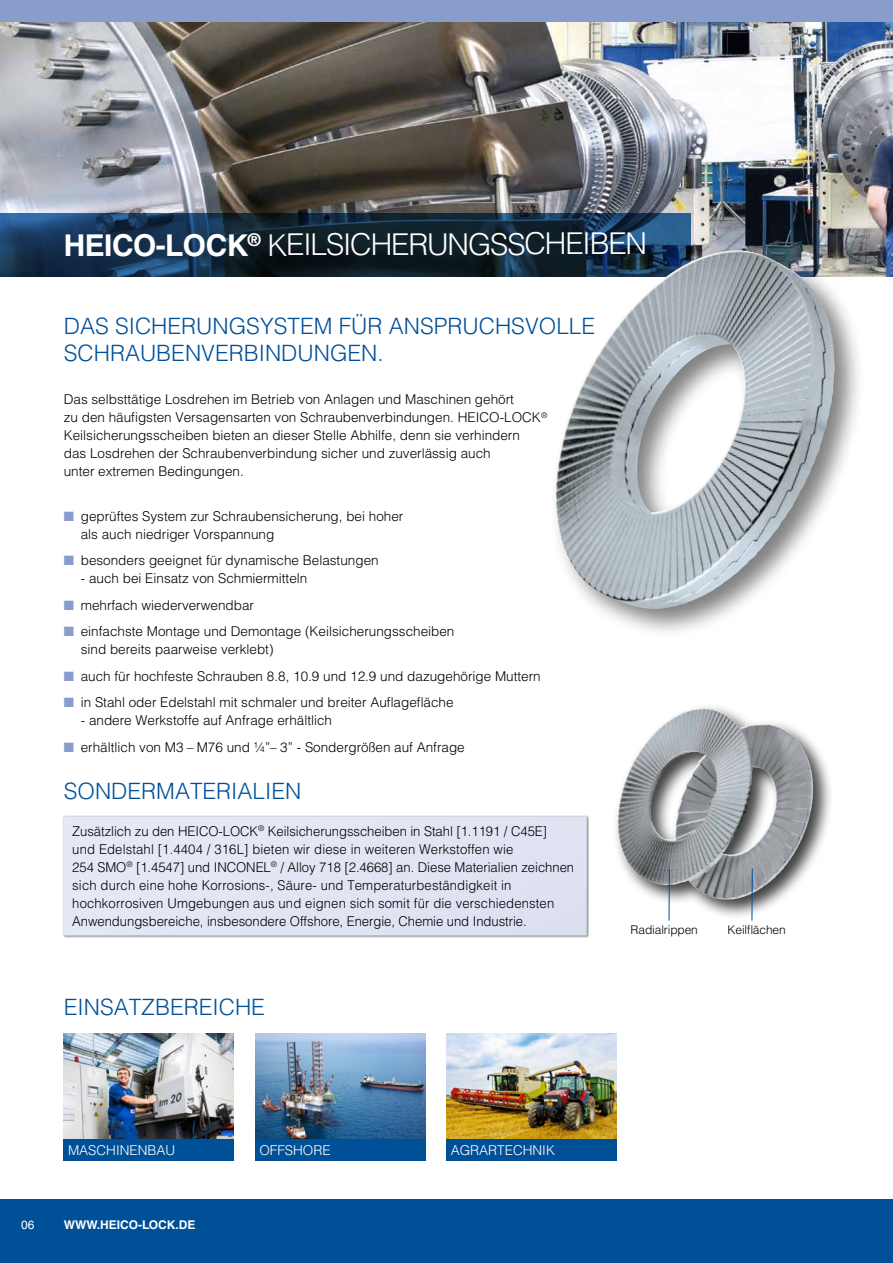
<style>
.page{position:relative;width:893px;height:1263px;background:#fff}
.page>*{position:absolute;margin:0;border:0;box-sizing:border-box;transform-origin:0 0}
.t1{font:300 30px "Helvetica LT Std";letter-spacing:-.045em;color:#fff}
.t2{font:300 22.5px/27px "Helvetica LT Std";color:#005098}
.t3{font:300 13.5px/18px "Helvetica LT Std";color:#000}
.t4{font:300 13.5px "Helvetica LT Std";color:#fff}
.t5{font:300 12px "Helvetica LT Std";letter-spacing:-.01em;color:#000}
.t6{font:700 12px "Helvetica LT Std";color:#fff}
.t7{font:12px "Helvetica LT Std";color:#fff}
.s1{font-weight:700}
.s2{color:#889dcc}
</style>
<div class="page">
<img style="left:0;top:21px;width:893px;height:255px">
<div style="left:612px;top:703px;width:222px;height:217px;background:#000;opacity:.75"></div>
<img style="left:617px;top:708px;width:196px;height:192px">
<hr style="left:669px;top:868px;width:1px;height:53px;background:#005098">
<hr style="left:751px;top:868px;width:2px;height:53px;background:#005098">
<div style="left:0;top:1199px;width:893px;height:64px;background:#005098"></div>
<svg style="left:0;top:213px;width:691px;height:63px;background:#142c42"></svg>
<div style="left:0;top:0;width:893px;height:21px;background:#889dcc"></div>
<div style="left:548px;top:244px;width:317px;height:395px;background:#000;opacity:.5"></div>
<img style="left:555px;top:250px;width:280px;height:362px">
<img style="left:64px;top:1033px;width:170px;height:107px">
<div style="left:64px;top:1140px;width:170px;height:21px;background:#005098"></div>
<img style="left:255px;top:1033px;width:170px;height:107px">
<div style="left:255px;top:1140px;width:170px;height:21px;background:#005098"></div>
<img style="left:446px;top:1033px;width:171px;height:107px">
<div style="left:446px;top:1140px;width:171px;height:21px;background:#005098"></div>
<div style="left:63px;top:815px;width:526px;height:123px;background:#000;opacity:.5"></div>
<div style="left:64px;top:816px;width:523px;height:119px;background:#e2e5f4"></div>
<h1 class="t1" style="left:64px;top:225px;width:585px"><span class="s1">HEICO-LOCK</span><sup>®</sup> KEILSICHERUNGSSCHEIBEN</h1>
<h2 class="t2" style="left:64px;top:312px;width:533px">DAS SICHERUNGSYSTEM FÜR ANSPRUCHSVOLLE<br>SCHRAUBENVERBINDUNGEN.</h2>
<p class="t3" style="left:64px;top:390px;width:485px">Das selbsttätige Losdrehen im Betrieb von Anlagen und Maschinen gehört<br>zu den häufigsten Versagensarten von Schraubenverbindungen. HEICO-LOCK<sup>® </sup>Keilsicherungsscheiben bieten an dieser Stelle Abhilfe, denn sie verhindern<br>das Losdrehen der Schraubenverbindung sicher und zuverlässig auch<br>unter extremen Bedingungen.</p>
<p class="t3" style="left:81px;top:507px;width:324px;text-indent:-17px"><span class="s2">■</span> geprüftes System zur Schraubensicherung, bei hoher als auch niedriger Vorspannung</p>
<p class="t3" style="left:64px;top:551px;width:316px"><span class="s2">■</span> besonders geeignet für dynamische Belastungen</p>
<p class="t3" style="left:81px;top:569px;width:228px">- auch bei Einsatz von Schmiermitteln</p>
<p class="t3" style="left:64px;top:596px;width:192px"><span class="s2">■</span> mehrfach wiederverwendbar</p>
<p class="t3" style="left:81px;top:622px;width:375px;text-indent:-17px"><span class="s2">■</span> einfachste Montage und Demontage (Keilsicherungsscheiben sind bereits paarweise verklebt)</p>
<p class="t3" style="left:64px;top:667px;width:479px"><span class="s2">■</span> auch für hochfeste Schrauben 8.8, 10.9 und 12.9 und dazugehörige Muttern</p>
<p class="t3" style="left:64px;top:693px;width:391px"><span class="s2">■</span> in Stahl oder Edelstahl mit schmaler und breiter Auflagefläche</p>
<p class="t3" style="left:81px;top:711px;width:253px">- andere Werkstoffe auf Anfrage erhältlich</p>
<p class="t3" style="left:64px;top:738px;width:403px"><span class="s2">■</span> erhältlich von M3 – M76 und ¼”– 3” - Sondergrößen auf Anfrage</p>
<h2 class="t2" style="left:64px;top:777px;width:239px">SONDERMATERIALIEN</h2>
<p class="t3" style="left:72px;top:822px;width:503px">Zusätzlich zu den HEICO-LOCK<sup>®</sup> Keilsicherungsscheiben in Stahl [1.1191 / C45E]<br>und Edelstahl [1.4404 / 316L] bieten wir diese in weiteren Werkstoffen wie<br>254 SMO<sup>®</sup> [1.4547] und INCONEL<sup>®</sup> / Alloy 718 [2.4668] an. Diese Materialien zeichnen sich durch eine hohe Korrosions-, Säure- und Temperaturbeständigkeit in hochkorrosiven Umgebungen aus und eignen sich somit für die verschiedensten Anwendungsbereiche, insbesondere Offshore, Energie, Chemie und Industrie.</p>
<h2 class="t2" style="left:64px;top:994px;width:203px">EINSATZBEREICHE</h2>
<p class="t4" style="left:68px;top:1142px;width:109px">MASCHINENBAU</p>
<p class="t4" style="left:259px;top:1142px;width:73px">OFFSHORE</p>
<p class="t4" style="left:451px;top:1142px;width:106px">AGRARTECHNIK</p>
<p class="t7" style="left:21px;top:1218px;width:15px">06</p>
<p class="t6" style="left:64px;top:1217px;width:133px">WWW.HEICO-LOCK.DE</p>
<p class="t5" style="left:631px;top:923px;width:69px">Radialrippen</p>
<p class="t5" style="left:728px;top:923px;width:60px">Keilflächen</p>
</div>
